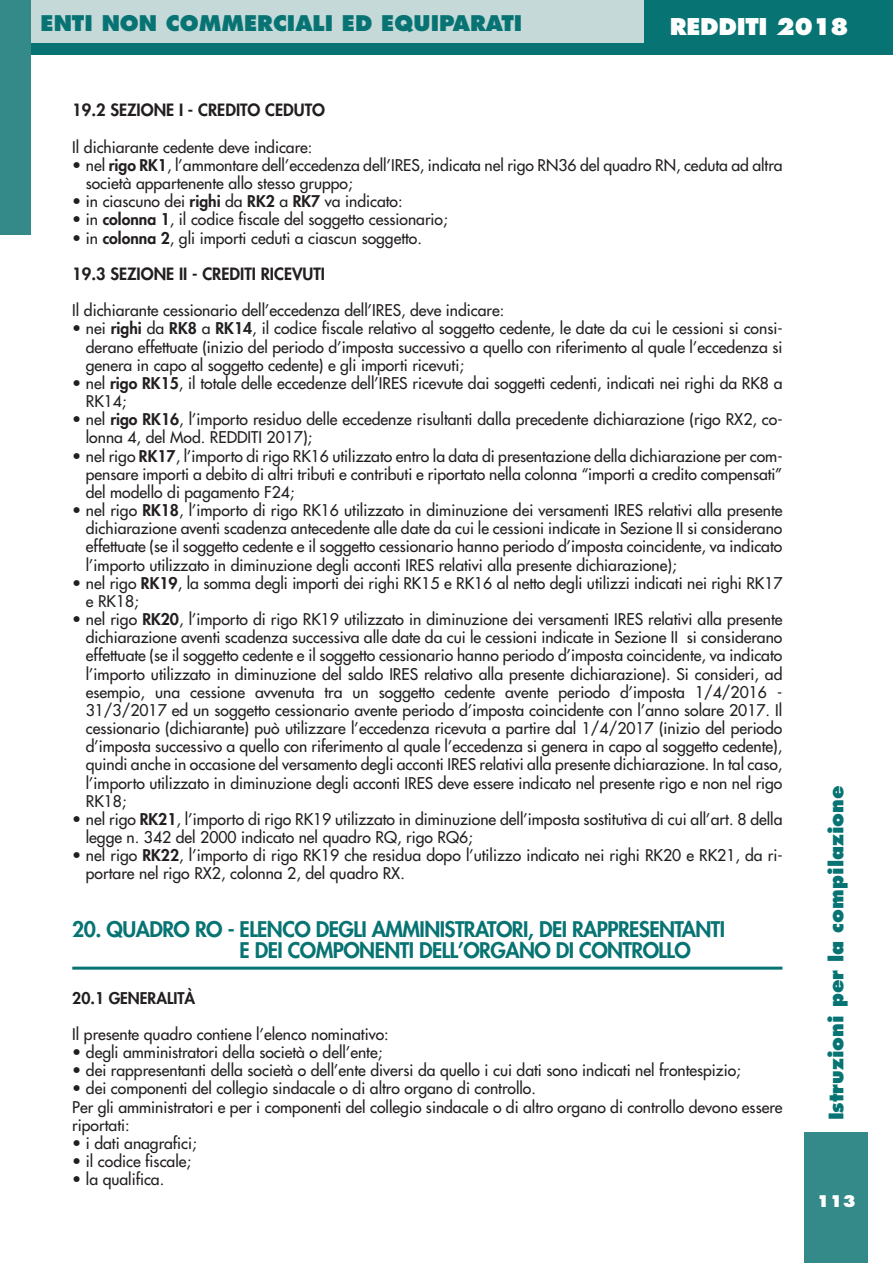
<style>
.page{position:relative;width:893px;height:1263px;background:#fff}
.page>*{position:absolute;margin:0;border:0;box-sizing:border-box;transform-origin:0 0}
.t1{font:800 22.5px "Futura";letter-spacing:-.015em;color:#fff}
.t2{font:800 21px/21.1px "Futura";letter-spacing:-.025em;color:#077473}
.t3{font:800 21px "Futura";color:#077473}
.t4{font:800 19.5px "Futura";color:#077473}
.t5{font:800 16.5px "Futura";color:#231f20}
.t6{font:15.75px/18.1px "Futura";color:#231f20}
.t7{font:800 15.75px "Futura";color:#231f20}
.t8{font:800 15.75px "Futura";color:#fff}
.s1{font-weight:800}
</style>
<div class="page">
<hr style="left:72px;top:967px;width:710px;height:3px;background:#077473">
<div style="left:804px;top:1132px;width:64px;height:131px;background:#348a89"></div>
<div style="left:30px;top:0;width:863px;height:54px;background:#077473"></div>
<div style="left:30px;top:0;width:614px;height:43px;background:#c5d9d9"></div>
<div style="left:0;top:0;width:30px;height:235px;background:#348a89"></div>
<h2 class="t3" style="left:41px;top:14px;width:483px">ENTI NON COMMERCIALI ED EQUIPARATI</h2>
<h1 class="t1" style="left:670px;top:16px;width:181px">REDDITI 2018</h1>
<p class="t5" style="left:72px;top:102px;width:254px">19.2 SEZIONE I - CREDITO CEDUTO</p>
<p class="t6" style="left:72px;top:139px;width:242px">Il dichiarante cedente deve indicare:</p>
<p class="t6" style="left:86px;top:157px;width:698px;text-indent:-13px">• nel <span class="s1">rigo RK1</span>, l’ammontare dell’eccedenza dell’IRES, indicata nel rigo RN36 del quadro RN, ceduta ad altra società appartenente allo stesso gruppo;</p>
<p class="t6" style="left:72px;top:193px;width:332px">• in ciascuno dei <span class="s1">righi</span> da <span class="s1">RK2</span> a <span class="s1">RK7</span> va indicato:</p>
<p class="t6" style="left:72px;top:212px;width:377px">• in <span class="s1">colonna 1</span>, il codice fiscale del soggetto cessionario;</p>
<p class="t6" style="left:72px;top:230px;width:351px">• in <span class="s1">colonna 2</span>, gli importi ceduti a ciascun soggetto.</p>
<p class="t5" style="left:72px;top:266px;width:254px">19.3 SEZIONE II - CREDITI RICEVUTI</p>
<p class="t6" style="left:72px;top:302px;width:433px">Il dichiarante cessionario dell’eccedenza dell’IRES, deve indicare:</p>
<p class="t6" style="left:86px;top:321px;width:698px;text-align:justify;text-indent:-13px">• nei <span class="s1">righi</span> da <span class="s1">RK8</span> a <span class="s1">RK14</span>, il codice fiscale relativo al soggetto cedente, le date da cui le cessioni si consi&shy;derano effettuate (inizio del periodo d’imposta successivo a quello con riferimento al quale l’eccedenza si genera in capo al soggetto cedente) e gli importi ricevuti;</p>
<p class="t6" style="left:86px;top:375px;width:698px;text-indent:-14px">• nel <span class="s1">rigo RK15</span>, il totale delle eccedenze dell’IRES ricevute dai soggetti cedenti, indicati nei righi da RK8 a<br>RK14;</p>
<p class="t6" style="left:86px;top:411px;width:698px;text-indent:-13px">• nel <span class="s1">rigo RK16</span>, l’importo residuo delle eccedenze risultanti dalla precedente dichiarazione (rigo RX2, co&shy;lonna 4, del Mod. REDDITI 2017);</p>
<p class="t6" style="left:86px;top:448px;width:698px;text-align:justify;text-indent:-14px">• nel rigo <span class="s1">RK17</span>, l’importo di rigo RK16 utilizzato entro la data di presentazione della dichiarazione per com&shy;pensare importi a debito di altri tributi e contributi e riportato nella colonna “importi a credito compensati” del modello di pagamento F24;</p>
<p class="t6" style="left:86px;top:502px;width:698px;text-align:justify;text-indent:-13px">• nel rigo <span class="s1">RK18</span>, l’importo di rigo RK16 utilizzato in diminuzione dei versamenti IRES relativi alla presente dichiarazione aventi scadenza antecedente alle date da cui le cessioni indicate in Sezione II si considerano effettuate (se il soggetto cedente e il soggetto cessionario hanno periodo d’imposta coincidente, va indicato l’importo utilizzato in diminuzione degli acconti IRES relativi alla presente dichiarazione);</p>
<p class="t6" style="left:86px;top:575px;width:698px;text-indent:-13px">• nel rigo <span class="s1">RK19</span>, la somma degli importi dei righi RK15 e RK16 al netto degli utilizzi indicati nei righi RK17 e RK18;</p>
<p class="t6" style="left:86px;top:611px;width:698px;text-align:justify;text-indent:-13px">• nel rigo <span class="s1">RK20</span>, l’importo di rigo RK19 utilizzato in diminuzione dei versamenti IRES relativi alla presente dichiarazione aventi scadenza successiva alle date da cui le cessioni indicate in Sezione II si considerano effettuate (se il soggetto cedente e il soggetto cessionario hanno periodo d’imposta coincidente, va indicato l’importo utilizzato in diminuzione del saldo IRES relativo alla presente dichiarazione). Si consideri, ad esempio, una cessione avvenuta tra un soggetto cedente avente periodo d’imposta 1/4/2016 - 31/3/2017 ed un soggetto cessionario avente periodo d’imposta coincidente con l’anno solare 2017. Il cessionario (dichiarante) può utilizzare l’eccedenza ricevuta a partire dal 1/4/2017 (inizio del periodo d’imposta successivo a quello con riferimento al quale l’eccedenza si genera in capo al soggetto cedente), quindi anche in occasione del versamento degli acconti IRES relativi alla presente dichiarazione. In tal caso, l’importo utilizzato in diminuzione degli acconti IRES deve essere indicato nel presente rigo e non nel rigo RK18;</p>
<p class="t6" style="left:86px;top:811px;width:698px;text-indent:-14px">• nel rigo <span class="s1">RK21</span>, l’importo di rigo RK19 utilizzato in diminuzione dell’imposta sostitutiva di cui all’art. 8 della legge n. 342 del 2000 indicato nel quadro RQ, rigo RQ6;</p>
<p class="t6" style="left:86px;top:847px;width:698px;text-indent:-14px">• nel rigo <span class="s1">RK22</span>, l’importo di rigo RK19 che residua dopo l’utilizzo indicato nei righi RK20 e RK21, da ri&shy;portare nel rigo RX2, colonna 2, del quadro RX.</p>
<h2 class="t2" style="left:240px;top:920px;width:487px;text-indent:-167px">20. QUADRO RO - ELENCO DEGLI AMMINISTRATORI, DEI RAPPRESENTANTI<br>E DEI COMPONENTI DELL’ORGANO DI CONTROLLO</h2>
<p class="t7" style="left:72px;top:990px;width:124px">20.1 GENERALITÀ</p>
<p class="t6" style="left:72px;top:1026px;width:318px">Il presente quadro contiene l’elenco nominativo:</p>
<p class="t6" style="left:72px;top:1044px;width:311px">• degli amministratori della società o dell’ente;</p>
<p class="t6" style="left:72px;top:1062px;width:670px">• dei rappresentanti della società o dell’ente diversi da quello i cui dati sono indicati nel frontespizio;</p>
<p class="t6" style="left:72px;top:1081px;width:712px">• dei componenti del collegio sindacale o di altro organo di controllo.<br>Per gli amministratori e per i componenti del collegio sindacale o di altro organo di controllo devono essere riportati:</p>
<p class="t6" style="left:72px;top:1135px;width:126px">• i dati anagrafici;</p>
<p class="t6" style="left:72px;top:1153px;width:120px">• il codice fiscale;</p>
<p class="t6" style="left:72px;top:1171px;width:93px">• la qualifica.</p>
<p class="t4" style="left:827px;top:1120px;width:336px;rotate:-90deg">Istruzioni per la compilazione</p>
<p class="t8" style="left:817px;top:1194px;width:41px">113</p>
</div>
